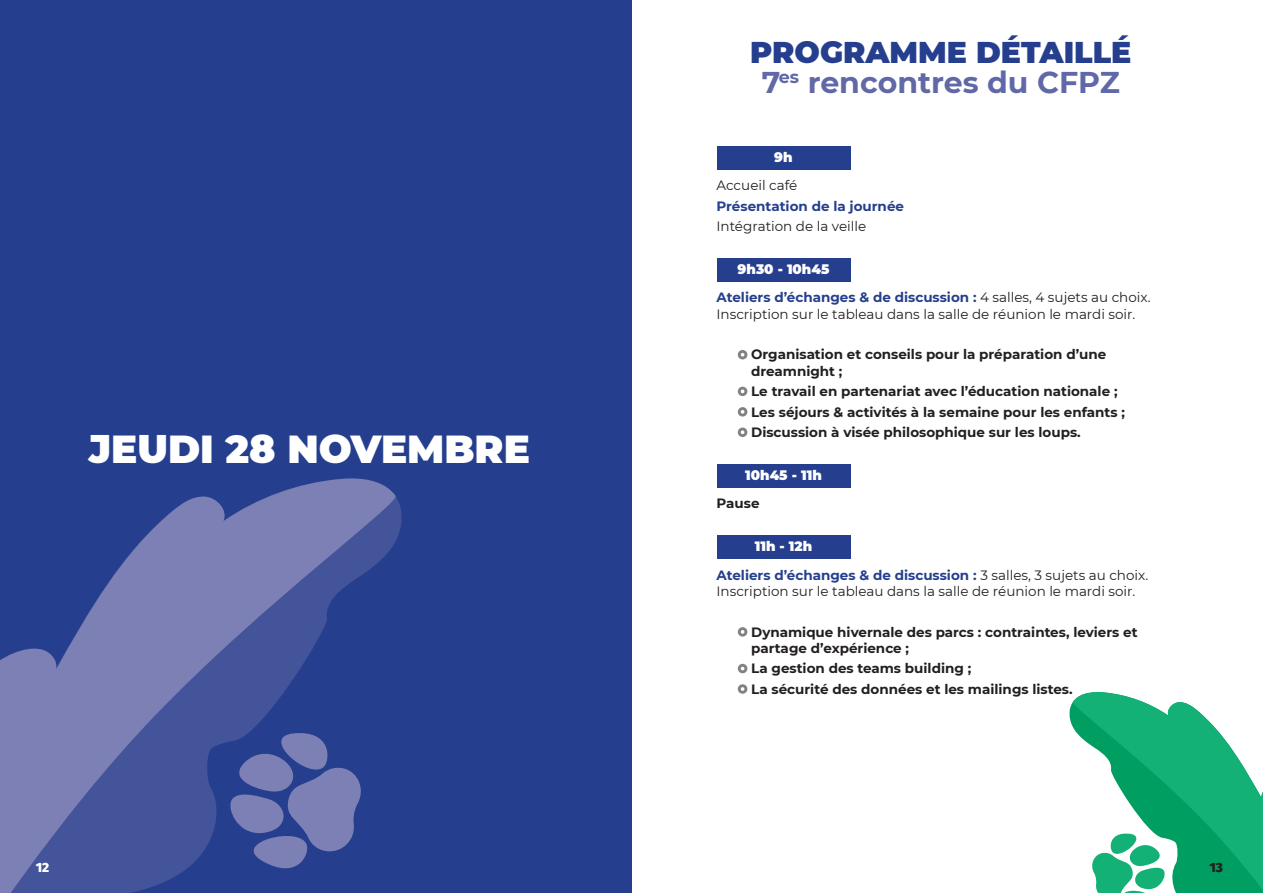
<style>
.page{position:relative;width:1263px;height:893px;background:#fff}
.page>*{position:absolute;margin:0;border:0;box-sizing:border-box;transform-origin:0 0}
.t1{font:900 39px "Montserrat";color:#fff}
.t2{font:900 30px/30px "Montserrat";color:#253f8e;text-align:center}
.t3{font:700 13.5px/20.4px "Montserrat";color:#231f20}
.t4{font:700 13.5px/28px "Montserrat";color:#253f8e}
.t5{font:13.5px "Montserrat";color:#231f20}
.t6{font:900 13.5px "Montserrat";color:#fff}
.t7{font:800 13.35px "Fira Sans";color:#231f20}
.t8{font:800 13.35px "Fira Sans";color:#fff}
.s1{font-weight:700;color:#6168a7}
.s2{font-weight:900;color:#fff}
.s3{font-weight:400;color:#231f20}
</style>
<div class="page">
<svg style="left:1069px;top:692px;width:194px;height:201px"></svg>
<div style="left:0;top:0;width:631px;height:893px;background:#253f8e"></div>
<svg style="left:0;top:479px;width:401px;height:414px"></svg>
<svg style="left:225px;top:730px;width:140px;height:151px"></svg>
<div style="left:716px;top:146px;width:134px;height:24px;background:#253f8e"></div>
<div style="left:716px;top:258px;width:134px;height:24px;background:#253f8e"></div>
<svg style="left:738px;top:350px;width:9px;height:9px"></svg>
<svg style="left:738px;top:387px;width:9px;height:9px"></svg>
<svg style="left:738px;top:407px;width:9px;height:10px"></svg>
<svg style="left:738px;top:428px;width:9px;height:9px"></svg>
<div style="left:716px;top:464px;width:134px;height:24px;background:#253f8e"></div>
<div style="left:716px;top:536px;width:134px;height:23px;background:#253f8e"></div>
<svg style="left:738px;top:627px;width:9px;height:10px"></svg>
<svg style="left:738px;top:664px;width:9px;height:9px"></svg>
<svg style="left:738px;top:684px;width:9px;height:10px"></svg>
<h1 class="t1" style="left:89px;top:420px;width:443px">JEUDI 28 NOVEMBRE</h1>
<p class="t8" style="left:36px;top:855px;width:15px">12</p>
<h2 class="t2" style="left:750px;top:36px;width:383px">PROGRAMME DÉTAILLÉ<br><span class="s1">7</span><sup>es</sup> <span class="s1">rencontres du CFPZ</span></h2>
<p class="t6" style="left:774px;top:147px;width:20px">9h</p>
<p class="t5" style="left:716px;top:176px;width:82px">Accueil café</p>
<p class="t4" style="left:716px;top:191px;width:189px">Présentation de la journée</p>
<p class="t5" style="left:716px;top:217px;width:151px">Intégration de la veille</p>
<p class="t4" style="left:716px;top:255px;width:435px;text-indent:21px"><span class="s2">9h30 - 10h45<br></span>Ateliers d’échanges &amp; de discussion : <span class="s3">4 salles, 4 sujets au choix.</span></p>
<p class="t5" style="left:716px;top:304px;width:420px">Inscription sur le tableau dans la salle de réunion le mardi soir.</p>
<p class="t3" style="left:751px;top:346px;width:357px;line-height:16.2px">Organisation et conseils pour la préparation d’une dreamnight ;</p>
<p class="t3" style="left:751px;top:380px;width:375px">Le travail en partenariat avec l’éducation nationale ;<br>Les séjours &amp; activités à la semaine pour les enfants ;<br>Discussion à visée philosophique sur les loups.</p>
<p class="t6" style="left:745px;top:465px;width:78px">10h45 - 11h</p>
<p class="t3" style="left:716px;top:493px;width:44px">Pause</p>
<p class="t4" style="left:716px;top:532px;width:433px;text-indent:38px"><span class="s2">11h - 12h<br></span>Ateliers d’échanges &amp; de discussion : <span class="s3">3 salles, 3 sujets au choix.</span></p>
<p class="t5" style="left:716px;top:582px;width:420px">Inscription sur le tableau dans la salle de réunion le mardi soir.</p>
<p class="t3" style="left:751px;top:623px;width:388px;line-height:16.2px">Dynamique hivernale des parcs : contraintes, leviers et partage d’expérience ;</p>
<p class="t3" style="left:751px;top:658px;width:323px">La gestion des teams building ;<br>La sécurité des données et les mailings listes.</p>
<p class="t7" style="left:1209px;top:855px;width:15px">13</p>
</div>
